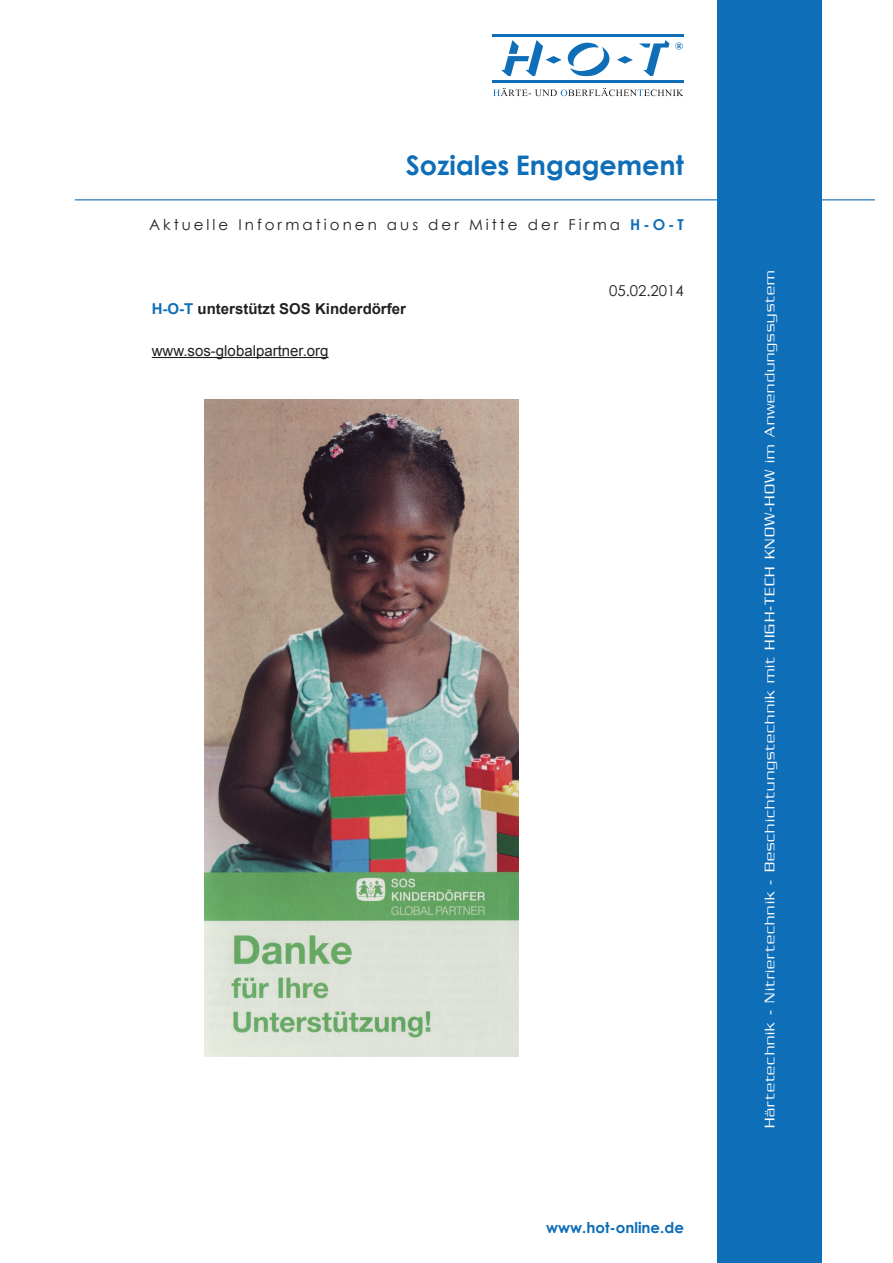
<style>
.page{position:relative;width:893px;height:1263px;background:#fff}
.page>*{position:absolute;margin:0;border:0;box-sizing:border-box;transform-origin:0 0}
.t1{font:700 27px "Century Gothic";color:#0f6eb8}
.t2{font:300 15px "Serpentine";letter-spacing:.075em;color:#fff}
.t3{font:15px "Century Gothic";letter-spacing:.2em;color:#231f20}
.t4{font:700 15px "Arial";color:#231f20}
.t5{font:15px "Arial";color:#231f20}
.t6{font:700 15px "Century Gothic";color:#0f6eb8}
.s1{font-weight:700;color:#0f6eb8}
.s2{color:#0f6eb8}
</style>
<div class="page">
<div style="left:717px;top:0;width:105px;height:1263px;background:#0f6eb8"></div>
<hr style="left:75px;top:199px;width:800px;height:1px;background:#0f6eb8">
<hr style="left:492px;top:34px;width:192px;height:3px;background:#0f6eb8">
<hr style="left:492px;top:80px;width:192px;height:2px;background:#0f6eb8">
<svg style="left:617px;top:56px;width:16px;height:8px"></svg>
<svg style="left:639px;top:40px;width:30px;height:36px"></svg>
<svg style="left:501px;top:40px;width:108px;height:36px"></svg>
<svg style="left:675px;top:42px;width:8px;height:8px"></svg>
<svg style="left:493px;top:88px;width:191px;height:8px"></svg>
<hr style="left:152px;top:357px;width:177px;height:1px;background:#231f20">
<img style="left:204px;top:400px;width:315px;height:657px">
<p class="t1" style="left:406px;top:148px;width:280px">Soziales Engagement</p>
<p class="t3" style="left:149px;top:215px;width:536px">Aktuelle Informationen aus der Mitte der Firma <span class="s1">H-O-T</span></p>
<p class="t4" style="left:152px;top:299px;width:256px"><span class="s2">H-O-T</span> unterstützt SOS Kinderdörfer</p>
<p class="t5" style="left:152px;top:341px;width:178px">www.sos-globalpartner.org</p>
<p class="t3" style="left:609px;top:282px;width:76px">05.02.2014</p>
<p class="t6" style="left:546px;top:1218px;width:139px">www.hot-online.de</p>
<p class="t2" style="left:761px;top:1128px;width:859px;rotate:-90deg">Härtetechnik - Nitriertechnik - Beschichtungstechnik mit HIGH-TECH KNOW-HOW im Anwendungssystem</p>
</div>
